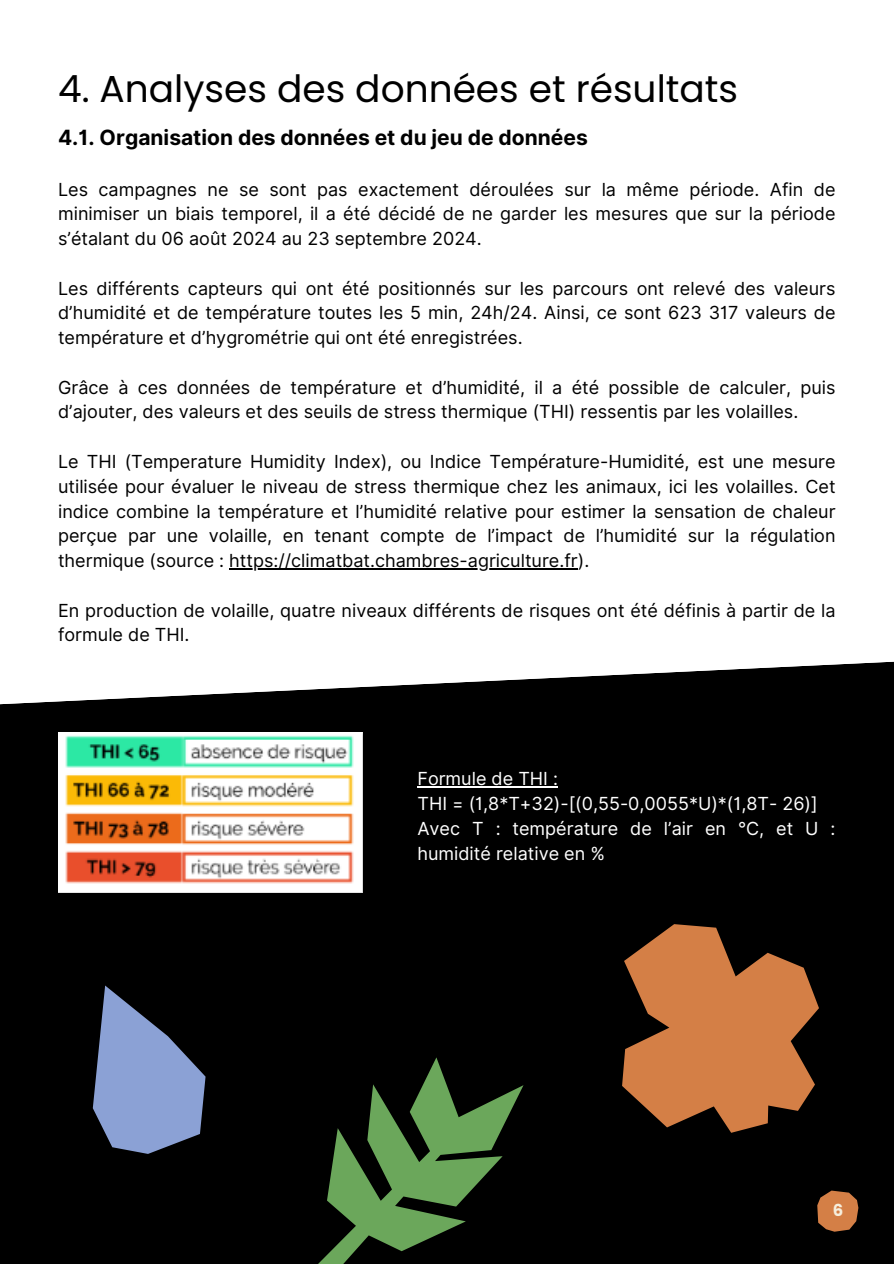
<style>
.page{position:relative;width:894px;height:1264px;background:#fff}
.page>*{position:absolute;margin:0;border:0;box-sizing:border-box;transform-origin:0 0}
.t1{font:37.5px "Poppins";color:#000}
.t2{font:700 21px "Inter";color:#000}
.t3{font:18px/24.8px "Inter";color:#000;text-align:justify}
.t4{font:18px/24.8px "Inter";color:#fff}
.t5{font:700 16.5px "Poppins";color:#f6eedc}
</style>
<div class="page">
<div style="left:0;top:661px;width:893px;height:602px;background:#000"></div>
<img style="left:58px;top:732px;width:304px;height:160px">
<svg style="left:817px;top:1190px;width:41px;height:41px"></svg>
<svg style="left:560px;top:883px;width:304px;height:299px;fill:#000"></svg>
<svg style="left:56px;top:964px;width:167px;height:202px"></svg>
<svg style="left:255px;top:1057px;width:268px;height:206px;fill:#000"></svg>
<hr style="left:229px;top:568px;width:348px;height:1px;background:#000">
<hr style="left:417px;top:786px;width:141px;height:1px;background:#fff">
<p class="t1" style="left:58px;top:62px;width:681px">4. Analyses des données et résultats</p>
<p class="t2" style="left:58px;top:125px;width:531px">4.1. Organisation des données et du jeu de données</p>
<p class="t3" style="left:58px;top:177px;width:778px">Les campagnes ne se sont pas exactement déroulées sur la même période. Afin de minimiser un biais temporel, il a été décidé de ne garder les mesures que sur la période s’étalant du 06 août 2024 au 23 septembre 2024.</p>
<p class="t3" style="left:58px;top:276px;width:778px">Les différents capteurs qui ont été positionnés sur les parcours ont relevé des valeurs d’humidité et de température toutes les 5 min, 24h/24. Ainsi, ce sont 623 317 valeurs de température et d’hygrométrie qui ont été enregistrées.</p>
<p class="t3" style="left:58px;top:375px;width:778px">Grâce à ces données de température et d’humidité, il a été possible de calculer, puis d’ajouter, des valeurs et des seuils de stress thermique (THI) ressentis par les volailles.</p>
<p class="t3" style="left:58px;top:449px;width:778px">Le THI (Temperature Humidity Index), ou Indice Température-Humidité, est une mesure utilisée pour évaluer le niveau de stress thermique chez les animaux, ici les volailles. Cet indice combine la température et l’humidité relative pour estimer la sensation de chaleur perçue par une volaille, en tenant compte de l’impact de l’humidité sur la régulation thermique (source : https://climatbat.chambres-agriculture.fr).</p>
<p class="t3" style="left:58px;top:597px;width:778px">En production de volaille, quatre niveaux différents de risques ont été définis à partir de la formule de THI.</p>
<p class="t4" style="left:417px;top:766px;width:142px">Formule de THI :</p>
<p class="t4" style="left:417px;top:791px;width:401px">THI = (1,8*T+32)-[(0,55-0,0055*U)*(1,8T- 26)]</p>
<p class="t4" style="left:417px;top:816px;width:419px">Avec T : température de l’air en °C, et U : humidité relative en %</p>
<h2 class="t5" style="left:832px;top:1198px;width:12px">6</h2>
</div>
